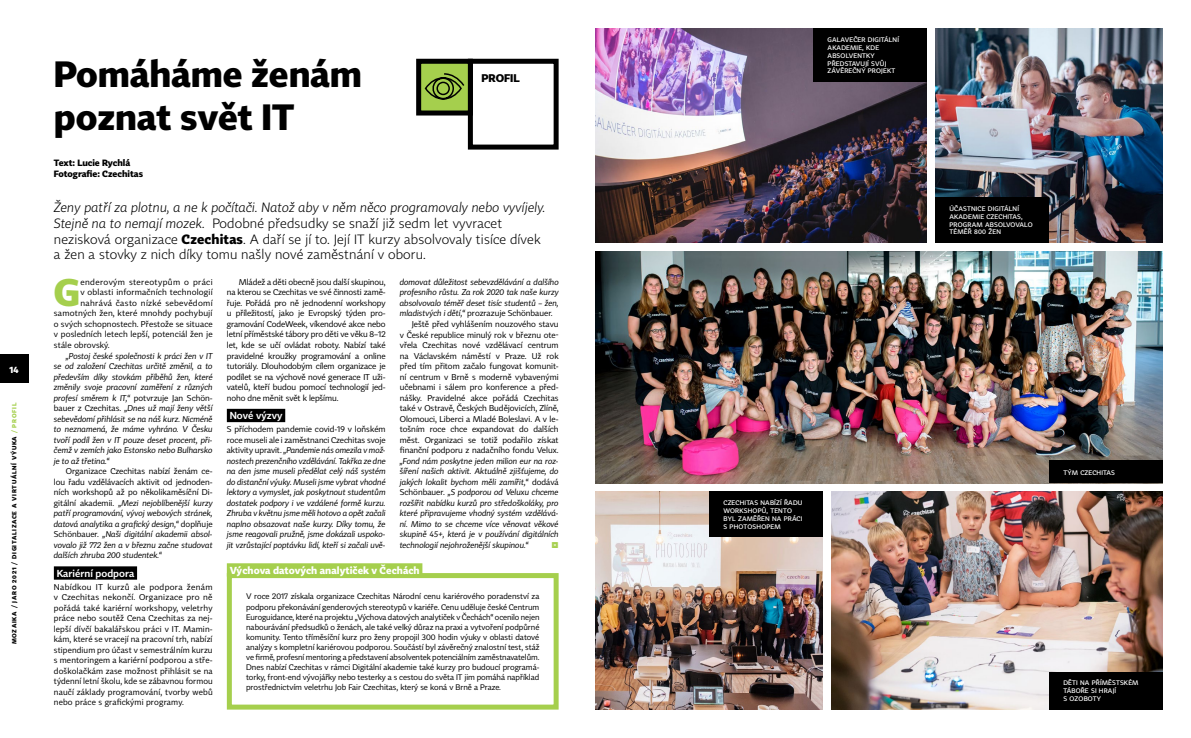
<style>
.page{position:relative;width:1191px;height:738px;background:#fff}
.page>*{position:absolute;margin:0;border:0;box-sizing:border-box;transform-origin:0 0}
.t1{font:700 37.8px "Tabac Sans";color:#a5cf4d}
.t2{font:700 36px/43.2px "Tabac Sans";color:#000}
.t3{font:300 13.3px/16px "Tabac Sans";letter-spacing:.01em;color:#000}
.t4{font:700 11px "Tabac Sans";color:#000}
.t5{font:700 10px "Tabac Sans";letter-spacing:.005em;color:#fff}
.t6{font:600 10px "Tabac Sans";letter-spacing:.005em;color:#fff}
.t7{font:700 9px/10.8px "Tabac Sans";color:#000}
.t8{font:700 9px "Tabac Sans";color:#fff}
.t9{font:italic 8.3px/10.5px "Tabac Sans";color:#000;text-align:justify}
.t10{font:8.3px/10.5px "Tabac Sans";color:#000;text-align:justify}
.t11{font:8.3px "Tabac Sans";letter-spacing:.02em;color:#000}
.t12{font:8.3px "Tabac Sans";letter-spacing:.035em;color:#000}
.t13{font:8.3px "Tabac Sans";letter-spacing:.04em;color:#000}
.t14{font:8.3px "Tabac Sans";color:#a5cf4d}
.t15{font:8px/10px "Tabac Sans";color:#000;text-align:justify}
.t16{font:500 6.5px/7.8px "Tabac Sans";letter-spacing:.025em;color:#fff}
.t17{font:700 6px "Tabac Sans";letter-spacing:.12em;color:#000}
.s1{color:#a5cf4d}
.s2{font-style:italic}
.s3{font-weight:700}
.s4{font-style:normal}
</style>
<div class="page">
<div style="left:468px;top:59px;width:90px;height:90px;background:#fff;border:5px solid #000"></div>
<div style="left:416px;top:59px;width:57px;height:56px;background:#a5cf4d;border:5px solid #000"></div>
<svg style="left:424px;top:73px;width:41px;height:27px"></svg>
<img style="left:935px;top:28px;width:227px;height:214px">
<img style="left:595px;top:491px;width:227px;height:218px">
<img style="left:831px;top:491px;width:331px;height:218px">
<img style="left:595px;top:28px;width:332px;height:215px">
<img style="left:595px;top:251px;width:567px;height:231px">
<div style="left:54px;top:566px;width:83px;height:13px;background:#000"></div>
<div style="left:227px;top:408px;width:58px;height:14px;background:#000"></div>
<div style="left:227px;top:572px;width:331px;height:137px;border:5px solid #a5cf4d"></div>
<div style="left:227px;top:563px;width:195px;height:13px;background:#a5cf4d"></div>
<div style="left:935px;top:197px;width:113px;height:46px;background:#000"></div>
<div style="left:813px;top:28px;width:114px;height:54px;background:#000"></div>
<div style="left:1049px;top:671px;width:113px;height:38px;background:#000"></div>
<div style="left:709px;top:491px;width:113px;height:46px;background:#000"></div>
<div style="left:1049px;top:460px;width:113px;height:22px;background:#000"></div>
<div style="left:0;top:354px;width:28px;height:29px;background:#000"></div>
<p class="t8" style="left:10px;top:363px;width:11px">14</p>
<p class="t17" style="left:11px;top:644px;width:242px;rotate:-90deg">MOZAIKA / jaro 2021 / Digitalizace a virtuální výuka <span class="s1">/ profil</span></p>
<h2 class="t2" style="left:54px;top:52px;width:310px">Pomáháme ženám poznat svět IT</h2>
<p class="t7" style="left:54px;top:157px;width:91px">Text: Lucie Rychlá<br>Fotografie: Czechitas</p>
<h3 class="t4" style="left:481px;top:71px;width:29px">profil</h3>
<p class="t3" style="left:54px;top:199px;width:493px"><span class="s2">Ženy patří za plotnu, a ne k počítači. Natož aby v něm něco programovaly nebo vyvíjely.<br>Stejně na to nemají mozek.</span> Podobné předsudky se snaží již sedm let vyvracet nezisková organizace <span class="s3">Czechitas</span>. A daří se jí to. Její IT kurzy absolvovaly tisíce dívek a žen a stovky z nich díky tomu našly nové zaměstnání v oboru.</p>
<h1 class="t1" style="left:54px;top:268px;width:28px">G</h1>
<p class="t13" style="left:80px;top:277px;width:134px">enderovým stereotypům o práci</p>
<p class="t11" style="left:80px;top:287px;width:134px">v oblasti informačních technologií</p>
<p class="t12" style="left:80px;top:298px;width:134px">nahrává často nízké sebevědomí</p>
<p class="t11" style="left:54px;top:308px;width:160px">samotných žen, které mnohdy pochybují</p>
<p class="t10" style="left:54px;top:318px;width:160px">o svých schopnostech. Přestože se situace</p>
<p class="t11" style="left:54px;top:329px;width:160px">v posledních letech lepší, potenciál žen je</p>
<p class="t10" style="left:54px;top:339px;width:57px">stále obrovský.</p>
<p class="t9" style="left:54px;top:350px;width:160px;text-indent:12px">„Postoj české společnosti k práci žen v IT se od založení Czechitas určitě změnil, a to především díky stovkám příběhů žen, které změnily svoje pracovní zaměření z různých profesí směrem k IT,“ <span class="s4">potvrzuje Jan Schön&shy;bauer z Czechitas.</span> „Dnes už mají ženy větší sebevědomí přihlásit se na náš kurz. Nicméně to neznamená, že máme vyhráno. V Česku tvoří podíl žen v IT pouze deset procent, při&shy;čemž v zemích jako Estonsko nebo Bulharsko je to až třetina.“</p>
<p class="t9" style="left:54px;top:465px;width:160px;text-indent:12px"><span class="s4">Organizace Czechitas nabízí ženám ce&shy;lou řadu vzdělávacích aktivit od jednoden&shy;ních workshopů až po několikaměsíční Di&shy;gitální akademii.</span> „Mezi nejoblíbenější kurzy patří programování, vývoj webových stránek, datová analytika a grafický design,“ <span class="s4">doplňuje Schönbauer.</span> „Naši digitální akademii absol&shy;vovalo již 772 žen a v březnu začne studovat dalších zhruba 200 studentek.“</p>
<p class="t6" style="left:57px;top:566px;width:79px">Kariérní podpora</p>
<p class="t10" style="left:54px;top:581px;width:160px">Nabídkou IT kurzů ale podpora ženám v Czechitas nekončí. Organizace pro ně pořádá také kariérní workshopy, veletrhy práce nebo soutěž Cena Czechitas za nej&shy;lepší dívčí bakalářskou práci v IT. Mamin&shy;kám, které se vracejí na pracovní trh, nabízí stipendium pro účast v semestrálním kurzu s mentoringem a kariérní podporou a stře&shy;doškolačkám zase možnost přihlásit se na týdenní letní školu, kde se zábavnou formou naučí základy programování, tvorby webů nebo práce s grafickými programy.</p>
<p class="t10" style="left:227px;top:276px;width:160px;text-indent:12px">Mládež a děti obecně jsou další skupinou, na kterou se Czechitas ve své činnosti zamě&shy;řuje. Pořádá pro ně jednodenní workshopy u příležitostí, jako je Evropský týden pro&shy;gramování CodeWeek, víkendové akce nebo letní příměstské tábory pro děti ve věku 8–12 let, kde se učí ovládat roboty. Nabízí také pravidelné kroužky programování a online tutoriály. Dlouhodobým cílem organizace je podílet se na výchově nové generace IT uži&shy;vatelů, kteří budou pomocí technologií jed&shy;noho dne měnit svět k lepšímu.</p>
<p class="t6" style="left:230px;top:409px;width:54px">Nové výzvy</p>
<p class="t9" style="left:227px;top:423px;width:160px"><span class="s4">S příchodem pandemie covid-19 v loňském roce museli ale i zaměstnanci Czechitas svoje aktivity upravit.</span> „Pandemie nás omezila v mož&shy;nostech prezenčního vzdělávání. Takřka ze dne na den jsme museli předělat celý náš systém do distanční výuky. Museli jsme vybrat vhodné lektory a vymyslet, jak poskytnout studentům dostatek podpory i ve vzdálené formě kurzu.<br>Zhruba v květnu jsme měli hotovo a opět začali naplno obsazovat naše kurzy. Díky tomu, že jsme reagovali pružně, jsme dokázali uspoko&shy;jit vzrůstající poptávku lidí, kteří si začali uvě-</p>
<p class="t9" style="left:400px;top:276px;width:160px">domovat důležitost sebevzdělávání a dalšího</p>
<p class="t9" style="left:400px;top:287px;width:160px">profesního růstu. Za rok 2020 tak naše kurzy</p>
<p class="t9" style="left:400px;top:297px;width:160px">absolvovalo téměř deset tisíc studentů – žen,</p>
<p class="t10" style="left:400px;top:308px;width:154px"><span class="s2">mladistvých i dětí,“</span> prozrazuje Schönbauer.</p>
<p class="t10" style="left:412px;top:318px;width:148px">Ještě před vyhlášením nouzového stavu</p>
<p class="t10" style="left:400px;top:329px;width:160px">v České republice minulý rok v březnu ote-</p>
<p class="t10" style="left:400px;top:339px;width:160px">vřela Czechitas nové vzdělávací centrum</p>
<p class="t10" style="left:400px;top:350px;width:160px">na Václavském náměstí v Praze. Už rok</p>
<p class="t10" style="left:400px;top:360px;width:160px">před tím přitom začalo fungovat komunit-</p>
<p class="t10" style="left:400px;top:371px;width:160px">ní centrum v Brně s moderně vybavenými</p>
<p class="t10" style="left:400px;top:381px;width:160px">učebnami i sálem pro konference a před-</p>
<p class="t10" style="left:400px;top:392px;width:160px">nášky. Pravidelné akce pořádá Czechitas</p>
<p class="t10" style="left:400px;top:402px;width:160px">také v Ostravě, Českých Budějovicích, Zlíně,</p>
<p class="t10" style="left:400px;top:413px;width:160px">Olomouci, Liberci a Mladé Boleslavi. A v le-</p>
<p class="t10" style="left:400px;top:423px;width:160px">tošním roce chce expandovat do dalších</p>
<p class="t10" style="left:400px;top:434px;width:160px">měst. Organizaci se totiž podařilo získat</p>
<p class="t10" style="left:400px;top:444px;width:160px">finanční podporu z nadačního fondu Velux.</p>
<p class="t9" style="left:400px;top:455px;width:160px">„Fond nám poskytne jeden milion eur na roz&shy;šíření našich aktivit. Aktuálně zjišťujeme, do jakých lokalit bychom měli zamířit,“ <span class="s4">dodává Schönbauer.</span> „S podporou od Veluxu chceme rozšířit nabídku kurzů pro středoškoláky, pro které připravujeme vhodný systém vzdělává&shy;ní. Mimo to se chceme více věnovat věkové skupině 45+, která je v používání digitálních technologií nejohroženější skupinou.“</p>
<p class="t14" style="left:551px;top:539px;width:9px">×</p>
<p class="t5" style="left:230px;top:564px;width:191px">Výchova datových analytiček v Čechách</p>
<p class="t15" style="left:246px;top:591px;width:295px">V roce 2017 získala organizace Czechitas Národní cenu kariérového poradenství za podporu překonávání genderových stereotypů v kariéře. Cenu uděluje české Centrum Euroguidance, které na projektu „Výchova datových analytiček v Čechách“ ocenilo nejen nabourávání předsudků o ženách, ale také velký důraz na praxi a vytvoření podpůrné komunity. Tento tříměsíční kurz pro ženy propojil 300 hodin výuky v oblasti datové analýzy s kompletní kariérovou podporou. Součástí byl závěrečný znalostní test, stáž ve firmě, profesní mentoring a představení absolventek potenciálním zaměstnavatelům.<br>Dnes nabízí Czechitas v rámci Digitální akademie také kurzy pro budoucí programá&shy;torky, front-end vývojářky nebo testerky a s cestou do světa IT jim pomáhá například prostřednictvím veletrhu Job Fair Czechitas, který se koná v Brně a Praze.</p>
<p class="t16" style="left:827px;top:36px;width:73px">GALAVEČER DIGITÁLNÍ<br>AKADEM</p>
<p class="t16" style="left:856px;top:44px;width:20px">IE, KDE</p>
<p class="t16" style="left:827px;top:52px;width:27px">ABSOLVENT</p>
<p class="t16" style="left:866px;top:52px;width:10px">KY</p>
<p class="t16" style="left:827px;top:59px;width:14px">PŘEDST</p>
<p class="t16" style="left:827px;top:59px;width:68px;text-indent:24px">AVUJÍ SVŮJ<br>ZÁVĚREČNÝ PROJEKT</p>
<p class="t16" style="left:949px;top:205px;width:19px">ÚČASTN</p>
<p class="t16" style="left:975px;top:205px;width:45px">ICE DIGITÁLNÍ</p>
<p class="t16" style="left:949px;top:212px;width:20px">AKADEM</p>
<p class="t16" style="left:949px;top:212px;width:85px;text-indent:29px">IE CZECHITAS,<br>PROGRAM ABSOLVOVALO<br>TÉMĚŘ 800 ŽEN</p>
<p class="t16" style="left:723px;top:499px;width:80px">CZECHITAS NABÍZÍ ŘADU<br>WORKSHOPŮ, TENT</p>
<p class="t16" style="left:723px;top:506px;width:80px;text-indent:63px">O<br>BYL ZAMĚŘEN NA PRÁCI<br>S PHOTOSHOPEM</p>
<p class="t16" style="left:1063px;top:468px;width:52px">TÝM CZECHITAS</p>
<p class="t16" style="left:1063px;top:678px;width:76px">DĚTI NA PŘÍMĚSTS KÉM<br>TÁBOŘE SI HRAJÍ<br>S OZOBOTY</p>
</div>
